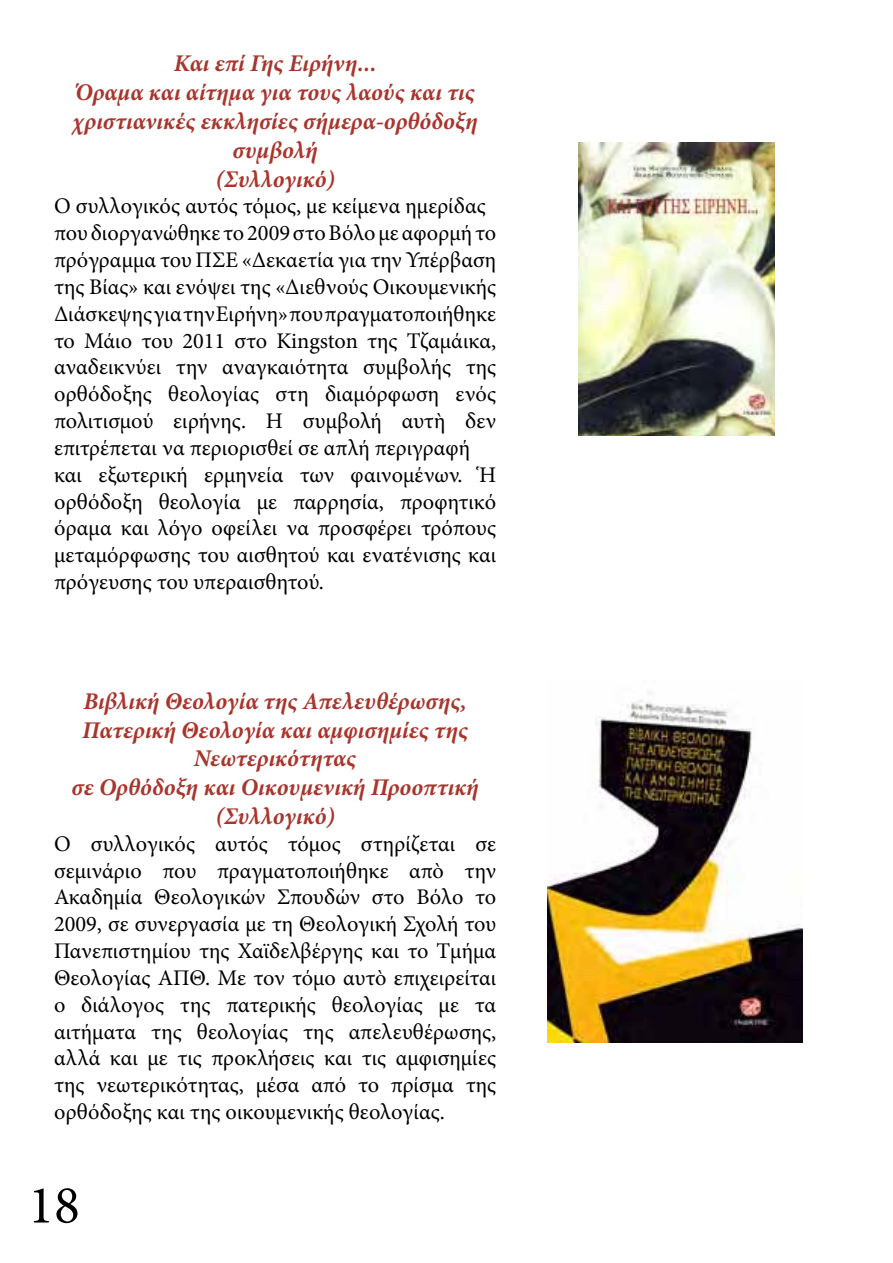
<style>
.page{position:relative;width:893px;height:1263px;background:#fff}
.page>*{position:absolute;margin:0;border:0;box-sizing:border-box;transform-origin:0 0}
.t1{font:54px "Minion Pro";color:#000}
.t2{font:italic 700 24px/28.8px "Minion Pro";color:#a9352d;text-align:center}
.t3{font:22.35px/26.8px "Minion Pro";color:#000}
</style>
<div class="page">
<img style="left:578px;top:143px;width:196px;height:293px">
<img style="left:548px;top:692px;width:255px;height:350px">
<p class="t2" style="left:73px;top:49px;width:406px">Και επί Γης Ειρήνη...<br>Όραμα και αίτημα για τους λαούς και τις χριστιανικές εκκλησίες σήμερα-ορθόδοξη συμβολή<br>(Συλλογικό)</p>
<p class="t3" style="left:54px;top:193px;width:444px">Ο συλλογικός αυτός τόμος, με κείμενα ημερίδας που διοργανώθηκε το 2009 στο Βόλο με αφορμή το πρόγραμμα του ΠΣΕ «Δεκαετία για την Υπέρβαση της Βίας» και ενόψει της «Διεθνούς Οικουμενικής Διάσκεψης για την Ειρήνη» που πραγματοποιήθηκε το Μάιο του 2011 στο Kingston της Τζαμάικα, αναδεικνύει την αναγκαιότητα συμβολής της ορθόδοξης θεολογίας στη διαμόρφωση ενός πολιτισμού ειρήνης. Η συμβολή αυτὴ δεν επιτρέπεται να περιορισθεί σε απλή περιγραφή και εξωτερική ερμηνεία των φαινομένων. Ἡ ορθόδοξη θεολογία με παρρησία, προφητικό όραμα και λόγο οφείλει να προσφέρει τρόπους μεταμόρφωσης του αισθητού και ενατένισης και πρόγευσης του υπεραισθητού.</p>
<p class="t2" style="left:72px;top:686px;width:409px">Βιβλική Θεολογία της Απελευθέρωσης,<br>Πατερική Θεολογία και αμφισημίες της<br>Νεωτερικότητας<br>σε Ορθόδοξη και Οικουμενική Προοπτική (Συλλογικό)</p>
<p class="t3" style="left:54px;top:830px;width:444px;text-align:justify">Ο συλλογικός αυτός τόμος στηρίζεται σε σεμινάριο που πραγματοποιήθηκε απὸ την Ακαδημία Θεολογικών Σπουδών στο Βόλο το 2009, σε συνεργασία με τη Θεολογική Σχολή του Πανεπιστημίου της Χαϊδελβέργης και το Τμήμα Θεολογίας ΑΠΘ. Με τον τόμο αυτὸ επιχειρείται ο διάλογος της πατερικής θεολογίας με τα αιτήματα της θεολογίας της απελευθέρωσης, αλλά και με τις προκλήσεις και τις αμφισημίες της νεωτερικότητας, μέσα από το πρίσμα της ορθόδοξης και της οικουμενικής θεολογίας.</p>
<h1 class="t1" style="left:28px;top:1169px;width:53px">18</h1>
</div>
